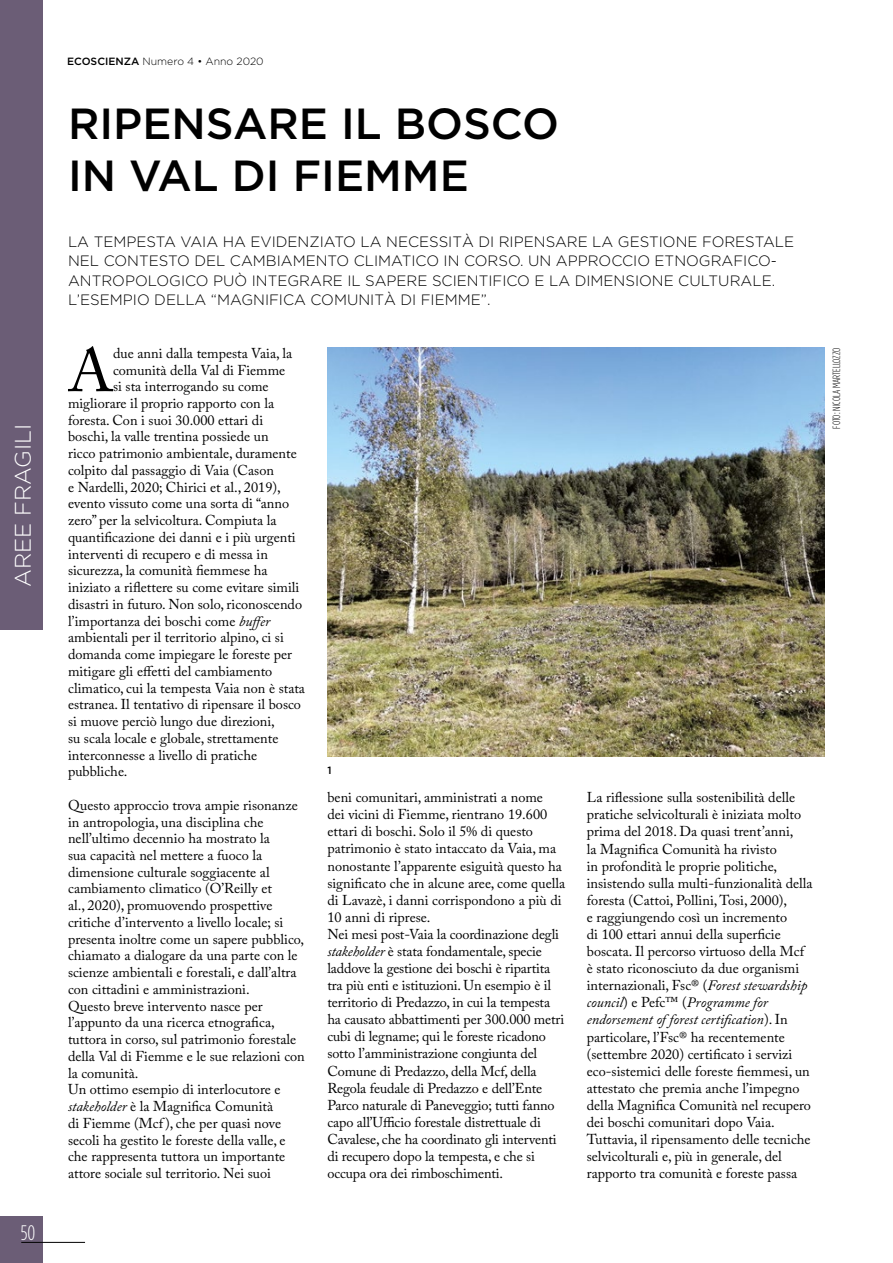
<style>
.page{position:relative;width:893px;height:1263px;background:#fff}
.page>*{position:absolute;margin:0;border:0;box-sizing:border-box;transform-origin:0 0}
.t1{font:60.6px "Adobe Caslon Pro";color:#000}
.t2{font:500 43.5px/52.5px "Gotham HTF";color:#000}
.t3{font:300 22.5px "Gotham HTF";color:#fff}
.t4{font:300 condensed 21px "Gotham HTF";color:#fff}
.t5{font:300 15px/19.5px "Gotham HTF";color:#000}
.t6{font:14.25px/17.1px "Adobe Caslon Pro";color:#000}
.t7{font:300 10.5px "Gotham HTF";color:#000}
.t8{font:300 condensed 10.5px "Gotham HTF";letter-spacing:-.005em;color:#000}
.t9{font:500 10.5px "Gotham HTF";color:#000}
.s1{font-weight:500}
.s2{font-style:italic}
</style>
<div class="page">
<div style="left:0;top:1216px;width:43px;height:47px;background:#6b5d76"></div>
<hr style="left:21px;top:1242px;width:64px;height:1px;background:#000">
<div style="left:0;top:0;width:43px;height:629px;background:#6b5d76"></div>
<img style="left:327px;top:348px;width:498px;height:408px">
<h3 class="t3" style="left:11px;top:587px;width:164px;rotate:-90deg">AREE FRAGILI</h3>
<h3 class="t4" style="left:21px;top:1221px;width:16px">50</h3>
<p class="t7" style="left:67px;top:56px;width:198px"><span class="s1">ECOSCIENZA</span> Numero 4 • Anno 2020</p>
<h2 class="t2" style="left:68px;top:96px;width:492px">RIPENSARE IL BOSCO<br>IN VAL DI FIEMME</h2>
<p class="t5" style="left:68px;top:231px;width:728px">LA TEMPESTA VAIA HA EVIDENZIATO LA NECESSITÀ DI RIPENSARE LA GESTIONE FORESTALE NEL CONTESTO DEL CAMBIAMENTO CLIMATICO IN CORSO. UN APPROCCIO ETNOGRAFICO-ANTROPOLOGICO PUÒ INTEGRARE IL SAPERE SCIENTIFICO E LA DIMENSIONE CULTURALE.<br>L’ESEMPIO DELLA “MAGNIFICA COMUNITÀ DI FIEMME”.</p>
<h1 class="t1" style="left:68px;top:335px;width:47px">A</h1>
<p class="t6" style="left:113px;top:345px;width:180px">due anni dalla tempesta Vaia, la</p>
<p class="t6" style="left:113px;top:361px;width:174px">comunità della Val di Fiemme</p>
<p class="t6" style="left:113px;top:378px;width:157px">si sta interrogando su come</p>
<p class="t6" style="left:68px;top:394px;width:208px">migliorare il proprio rapporto con la</p>
<p class="t6" style="left:68px;top:411px;width:197px">foresta. Con i suoi 30.000 ettari di</p>
<p class="t6" style="left:68px;top:428px;width:202px">boschi, la valle trentina possiede un</p>
<p class="t6" style="left:68px;top:445px;width:230px">ricco patrimonio ambientale, duramente</p>
<p class="t6" style="left:68px;top:461px;width:207px">colpito dal passaggio di Vaia (Cason</p>
<p class="t6" style="left:68px;top:478px;width:214px">e Nardelli, 2020; Chirici et al., 2019),</p>
<p class="t6" style="left:68px;top:495px;width:223px">evento vissuto come una sorta di “anno</p>
<p class="t6" style="left:68px;top:512px;width:210px">zero” per la selvicoltura. Compiuta la</p>
<p class="t6" style="left:68px;top:528px;width:229px">quantificazione dei danni e i più urgenti</p>
<p class="t6" style="left:68px;top:545px;width:201px">interventi di recupero e di messa in</p>
<p class="t6" style="left:68px;top:562px;width:201px">sicurezza, la comunità fiemmese ha</p>
<p class="t6" style="left:68px;top:579px;width:233px">iniziato a riflettere su come evitare simili</p>
<p class="t6" style="left:68px;top:595px;width:236px">disastri in futuro. Non solo, riconoscendo</p>
<p class="t6" style="left:68px;top:612px;width:204px">l’importanza dei boschi come <span class="s2">buffer</span></p>
<p class="t6" style="left:68px;top:629px;width:217px">ambientali per il territorio alpino, ci si</p>
<p class="t6" style="left:68px;top:646px;width:225px">domanda come impiegare le foreste per</p>
<p class="t6" style="left:68px;top:662px;width:206px">mitigare gli effetti del cambiamento</p>
<p class="t6" style="left:68px;top:679px;width:239px">climatico, cui la tempesta Vaia non è stata</p>
<p class="t6" style="left:68px;top:696px;width:235px">estranea. Il tentativo di ripensare il bosco</p>
<p class="t6" style="left:68px;top:712px;width:208px">si muove perciò lungo due direzioni,</p>
<p class="t6" style="left:68px;top:729px;width:212px">su scala locale e globale, strettamente</p>
<p class="t6" style="left:68px;top:746px;width:191px">interconnesse a livello di pratiche</p>
<p class="t6" style="left:68px;top:763px;width:61px">pubbliche.</p>
<p class="t6" style="left:68px;top:796px;width:238px">Questo approccio trova ampie risonanze in antropologia, una disciplina che nell’ultimo decennio ha mostrato la<br>sua capacità nel mettere a fuoco la dimensione culturale soggiacente al cambiamento climatico (O’Reilly et<br>al., 2020), promuovendo prospettive critiche d’intervento a livello locale; si presenta inoltre come un sapere pubblico, chiamato a dialogare da una parte con le scienze ambientali e forestali, e dall’altra con cittadini e amministrazioni.<br>Questo breve intervento nasce per l’appunto da una ricerca etnografica, tuttora in corso, sul patrimonio forestale della Val di Fiemme e le sue relazioni con la comunità.<br>Un ottimo esempio di interlocutore e <span class="s2">stakeholder</span> è la Magnifica Comunità<br>di Fiemme (Mcf ), che per quasi nove secoli ha gestito le foreste della valle, e che rappresenta tuttora un importante attore sociale sul territorio. Nei suoi</p>
<p class="t9" style="left:327px;top:764px;width:6px">1</p>
<p class="t6" style="left:327px;top:789px;width:239px">beni comunitari, amministrati a nome<br>dei vicini di Fiemme, rientrano 19.600 ettari di boschi. Solo il 5% di questo patrimonio è stato intaccato da Vaia, ma nonostante l’apparente esiguità questo ha significato che in alcune aree, come quella di Lavazè, i danni corrispondono a più di 10 anni di riprese.<br>Nei mesi post-Vaia la coordinazione degli <span class="s2">stakeholder</span> è stata fondamentale, specie laddove la gestione dei boschi è ripartita tra più enti e istituzioni. Un esempio è il territorio di Predazzo, in cui la tempesta ha causato abbattimenti per 300.000 metri cubi di legname; qui le foreste ricadono sotto l’amministrazione congiunta del Comune di Predazzo, della Mcf, della Regola feudale di Predazzo e dell’Ente Parco naturale di Paneveggio; tutti fanno capo all’Ufficio forestale distrettuale di Cavalese, che ha coordinato gli interventi di recupero dopo la tempesta, e che si occupa ora dei rimboschimenti.</p>
<p class="t6" style="left:587px;top:789px;width:227px">La riflessione sulla sostenibilità delle pratiche selvicolturali è iniziata molto prima del 2018. Da quasi trent’anni,<br>la Magnifica Comunità ha rivisto<br>in profondità le proprie politiche, insistendo sulla multi-funzionalità della foresta (Cattoi, Pollini, Tosi, 2000),<br>e raggiungendo così un incremento<br>di 100 ettari annui della superficie boscata. Il percorso virtuoso della Mcf è stato riconosciuto da due organismi internazionali, Fsc® (<span class="s2">Forest stewardship council</span>) e Pefc™ (<span class="s2">Programme for endorsement of forest certification</span>). In particolare, l’Fsc® ha recentemente (settembre 2020) certificato i servizi eco-sistemici delle foreste fiemmesi, un attestato che premia anche l’impegno della Magnifica Comunità nel recupero dei boschi comunitari dopo Vaia.<br>Tuttavia, il ripensamento delle tecniche selvicolturali e, più in generale, del rapporto tra comunità e foreste passa</p>
<p class="t8" style="left:831px;top:429px;width:82px;rotate:-90deg">FOTO: NICOLA MARTELLOZZO</p>
</div>
